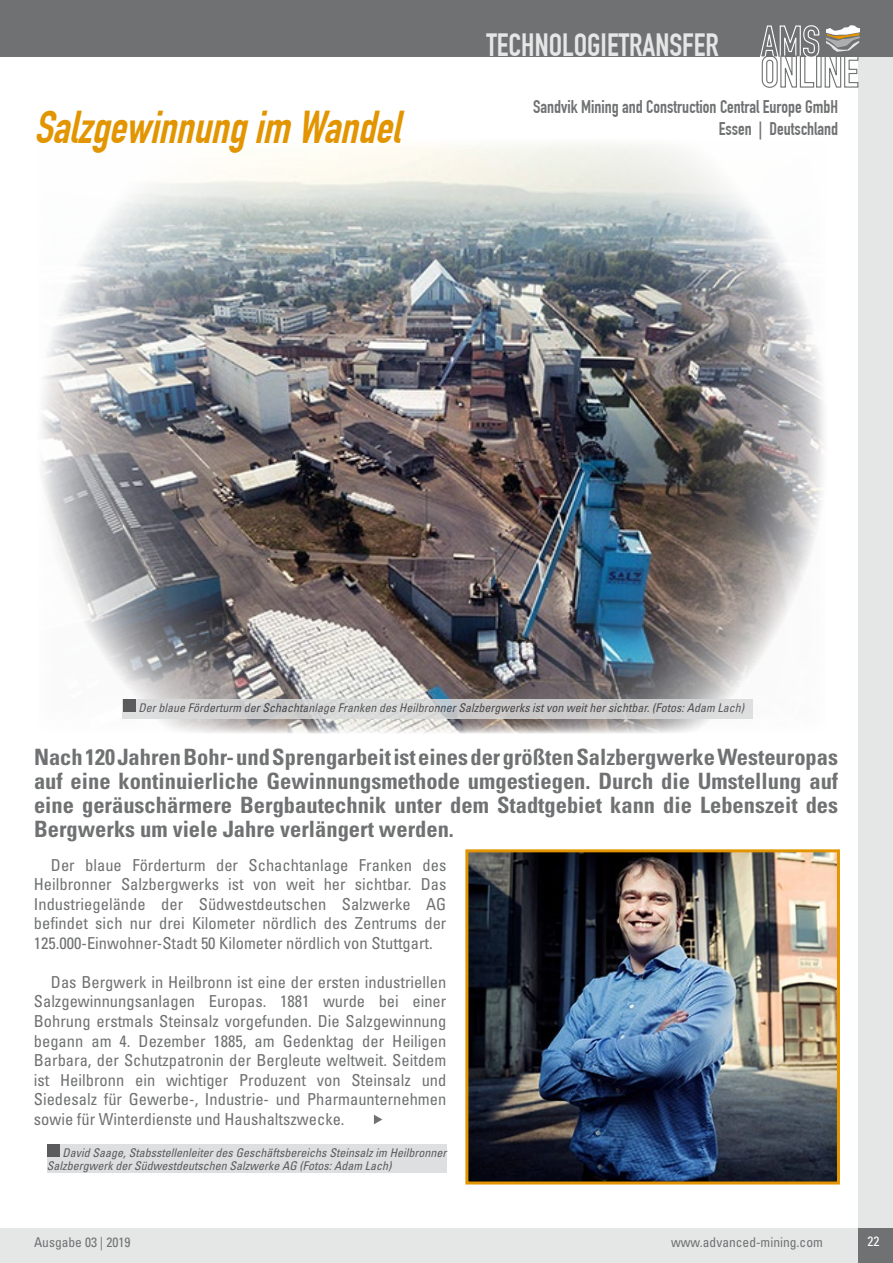
<style>
.page{position:relative;width:893px;height:1263px;background:#fff}
.page>*{position:absolute;margin:0;border:0;box-sizing:border-box;transform-origin:0 0}
.t1{font:italic 45px "DIN1451 Com Engschrift";color:#e29500}
.t2{font:31.5px "DIN1451 Com Engschrift";color:#e5e6e6}
.t3{font:700 condensed 22.5px/24px "Univers LT Std";color:#707172;text-align:justify}
.t4{font:18px/21.6px "DIN1451 Com Engschrift";color:#707172;text-align:right}
.t5{font:condensed 16.5px/19.5px "Univers LT Std";color:#707172;text-align:justify}
.t6{font:condensed 13.5px "Univers LT Std";color:#707172}
.t7{font:condensed 13.5px "Univers LT Std";color:#fff}
.t8{font:italic condensed 12px/13.5px "Univers LT Std";color:#3e3d40}
</style>
<div class="page">
<div style="left:859px;top:44px;width:34px;height:1215px;background:#e5e6e6"></div>
<div style="left:0;top:1229px;width:891px;height:34px;background:#e5e6e6"></div>
<div style="left:859px;top:1229px;width:34px;height:34px;background:#707172"></div>
<div style="left:0;top:0;width:893px;height:56px;background:#707172"></div>
<svg style="left:759px;top:25px;width:100px;height:64px"></svg>
<img style="left:42px;top:143px;width:782px;height:590px">
<svg style="left:42px;top:143px;width:368px;height:15px"></svg>
<svg style="left:374px;top:1115px;width:8px;height:9px"></svg>
<svg style="left:123px;top:699px;width:630px;height:20px;background:#d1d1d2"></svg>
<div style="left:123px;top:699px;width:13px;height:12px;background:#5b5a5c"></div>
<img style="left:469px;top:853px;width:367px;height:327px">
<div style="left:465px;top:849px;width:375px;height:335px;border:3px solid #e29500"></div>
<div style="left:47px;top:1144px;width:399px;height:29px;background:#d9dadb"></div>
<div style="left:47px;top:1144px;width:12px;height:13px;background:#5b5a5d"></div>
<h1 class="t1" style="left:34px;top:100px;width:379px">Salzgewinnungim Wandel</h1>
<h2 class="t2" style="left:486px;top:27px;width:234px">TECHNOLOGIETRANSFER</h2>
<p class="t4" style="left:533px;top:96px;width:306px">Sandvik Mining and Construction Central Europe GmbH<br>Essen | Deutschland</p>
<p class="t8" style="left:138px;top:700px;width:607px">Der blaue Förderturm der Schachtanlage Franken des Heilbronner Salzbergwerks ist von weit her sichtbar. (Fotos: Adam Lach)</p>
<p class="t3" style="left:34px;top:745px;width:806px">Nach 120 Jahren Bohr- und Sprengarbeit ist eines der größten Salzbergwerke Westeuropas auf eine kontinuierliche Gewinnungsmethode umgestiegen. Durch die Umstellung auf eine geräuschärmere Bergbautechnik unter dem Stadtgebiet kann die Lebenszeit des Bergwerks um viele Jahre verlängert werden.</p>
<p class="t5" style="left:34px;top:855px;width:414px;text-indent:17px">Der blaue Förderturm der Schachtanlage Franken des Heilbronner Salzbergwerks ist von weit her sichtbar. Das Industriegelände der Südwestdeutschen Salzwerke AG befindet sich nur drei Kilometer nördlich des Zentrums der 125.000-Einwohner-Stadt 50 Kilometer nördlich von Stuttgart.</p>
<p class="t5" style="left:34px;top:972px;width:414px;text-indent:17px">Das Bergwerk in Heilbronn ist eine der ersten industriellen Salzgewinnungsanlagen Europas. 1881 wurde bei einer Bohrung erstmals Steinsalz vorgefunden. Die Salzgewinnung begann am 4. Dezember 1885, am Gedenktag der Heiligen Barbara, der Schutzpatronin der Bergleute weltweit. Seitdem ist Heilbronn ein wichtiger Produzent von Steinsalz und Siedesalz für Gewerbe-, Industrie- und Pharmaunternehmen sowie für Winterdienste und Haushaltszwecke.</p>
<p class="t8" style="left:47px;top:1145px;width:401px;text-indent:16px">David Saage, Stabsstellenleiter des Geschäftsbereichs Steinsalz im Heilbronner<br>Salzbergwerk der Südwestdeutschen Salzwerke AG (Fotos: Adam Lach)</p>
<p class="t6" style="left:34px;top:1234px;width:98px">Ausgabe 03 | 2019</p>
<p class="t7" style="left:867px;top:1233px;width:13px">22</p>
<p class="t6" style="left:671px;top:1234px;width:153px">www.advanced-mining.com</p>
</div>
